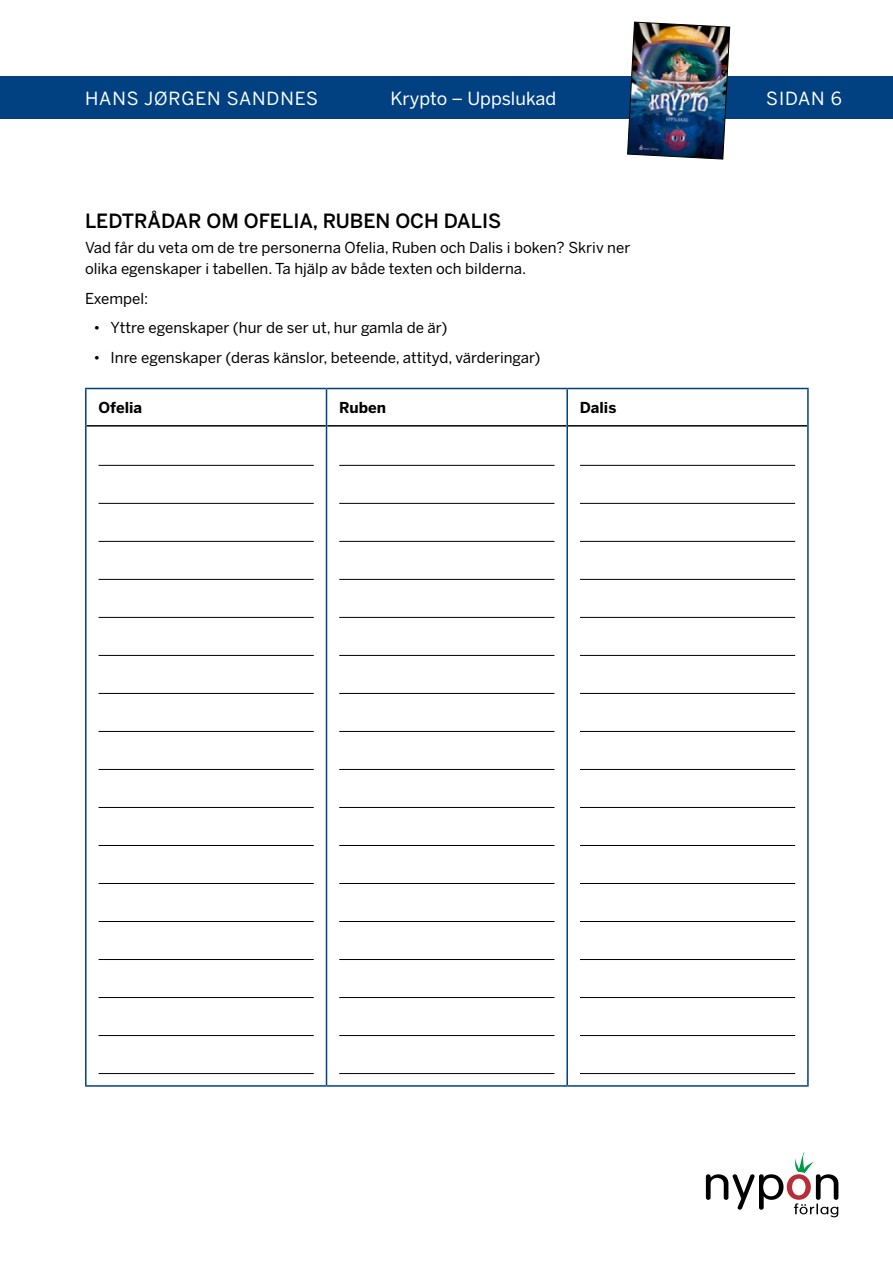
<style>
.page{position:relative;width:893px;height:1263px;background:#fff}
.page>*{position:absolute;margin:0;border:0;box-sizing:border-box;transform-origin:0 0}
.t1{font:500 19.5px "Benton Sans";color:#000}
.t2{font:18px "Benton Sans";letter-spacing:.05em;color:#fff}
.t3{font:18px "Benton Sans";color:#fff}
.t4{font:18px "Benton Sans";letter-spacing:.03em;color:#fff}
.t5{font:15px/21px "Benton Sans";color:#000}
.t6{font:700 15px "Benton Sans";color:#000}
</style>
<div class="page">
<svg style="left:706px;top:1152px;width:132px;height:65px"></svg>
<div style="left:0;top:77px;width:893px;height:42px;background:#014181"></div>
<img style="left:627px;top:21px;width:103px;height:139px">
<hr style="left:87px;top:425px;width:239px;height:2px;background:#000">
<hr style="left:327px;top:425px;width:239px;height:2px;background:#000">
<hr style="left:568px;top:425px;width:239px;height:2px;background:#000">
<hr style="left:85px;top:389px;width:2px;height:37px;background:#014181">
<hr style="left:85px;top:388px;width:241px;height:1px;background:#014181">
<hr style="left:326px;top:388px;width:241px;height:1px;background:#014181">
<hr style="left:567px;top:388px;width:242px;height:1px;background:#014181">
<hr style="left:326px;top:389px;width:1px;height:37px;background:#014181">
<hr style="left:566px;top:389px;width:2px;height:37px;background:#014181">
<hr style="left:807px;top:389px;width:2px;height:37px;background:#014181">
<hr style="left:85px;top:426px;width:2px;height:659px;background:#014181">
<hr style="left:326px;top:426px;width:1px;height:659px;background:#014181">
<hr style="left:566px;top:426px;width:2px;height:659px;background:#014181">
<hr style="left:807px;top:426px;width:2px;height:659px;background:#014181">
<hr style="left:85px;top:1085px;width:241px;height:2px;background:#014181">
<hr style="left:326px;top:1085px;width:241px;height:2px;background:#014181">
<hr style="left:567px;top:1085px;width:242px;height:2px;background:#014181">
<hr style="left:99px;top:465px;width:215px;height:1px;background:#000">
<hr style="left:99px;top:503px;width:215px;height:1px;background:#000">
<hr style="left:99px;top:541px;width:215px;height:1px;background:#000">
<hr style="left:99px;top:579px;width:215px;height:1px;background:#000">
<hr style="left:99px;top:617px;width:215px;height:1px;background:#000">
<hr style="left:99px;top:655px;width:215px;height:1px;background:#000">
<hr style="left:99px;top:693px;width:215px;height:1px;background:#000">
<hr style="left:99px;top:731px;width:215px;height:1px;background:#000">
<hr style="left:99px;top:769px;width:215px;height:1px;background:#000">
<hr style="left:99px;top:807px;width:215px;height:1px;background:#000">
<hr style="left:99px;top:845px;width:215px;height:1px;background:#000">
<hr style="left:99px;top:883px;width:215px;height:1px;background:#000">
<hr style="left:99px;top:921px;width:215px;height:1px;background:#000">
<hr style="left:99px;top:959px;width:215px;height:1px;background:#000">
<hr style="left:99px;top:997px;width:215px;height:1px;background:#000">
<hr style="left:99px;top:1035px;width:215px;height:1px;background:#000">
<hr style="left:99px;top:1073px;width:215px;height:1px;background:#000">
<hr style="left:339px;top:465px;width:215px;height:1px;background:#000">
<hr style="left:339px;top:503px;width:215px;height:1px;background:#000">
<hr style="left:339px;top:541px;width:215px;height:1px;background:#000">
<hr style="left:339px;top:579px;width:215px;height:1px;background:#000">
<hr style="left:339px;top:617px;width:215px;height:1px;background:#000">
<hr style="left:339px;top:655px;width:215px;height:1px;background:#000">
<hr style="left:339px;top:693px;width:215px;height:1px;background:#000">
<hr style="left:339px;top:731px;width:215px;height:1px;background:#000">
<hr style="left:339px;top:769px;width:215px;height:1px;background:#000">
<hr style="left:339px;top:807px;width:215px;height:1px;background:#000">
<hr style="left:339px;top:845px;width:215px;height:1px;background:#000">
<hr style="left:339px;top:883px;width:215px;height:1px;background:#000">
<hr style="left:339px;top:921px;width:215px;height:1px;background:#000">
<hr style="left:339px;top:959px;width:215px;height:1px;background:#000">
<hr style="left:339px;top:997px;width:215px;height:1px;background:#000">
<hr style="left:339px;top:1035px;width:215px;height:1px;background:#000">
<hr style="left:339px;top:1073px;width:215px;height:1px;background:#000">
<hr style="left:580px;top:465px;width:215px;height:1px;background:#000">
<hr style="left:580px;top:503px;width:215px;height:1px;background:#000">
<hr style="left:580px;top:541px;width:215px;height:1px;background:#000">
<hr style="left:580px;top:579px;width:215px;height:1px;background:#000">
<hr style="left:580px;top:617px;width:215px;height:1px;background:#000">
<hr style="left:580px;top:655px;width:215px;height:1px;background:#000">
<hr style="left:580px;top:693px;width:215px;height:1px;background:#000">
<hr style="left:580px;top:731px;width:215px;height:1px;background:#000">
<hr style="left:580px;top:769px;width:215px;height:1px;background:#000">
<hr style="left:580px;top:807px;width:215px;height:1px;background:#000">
<hr style="left:580px;top:845px;width:215px;height:1px;background:#000">
<hr style="left:580px;top:883px;width:215px;height:1px;background:#000">
<hr style="left:580px;top:921px;width:215px;height:1px;background:#000">
<hr style="left:580px;top:959px;width:215px;height:1px;background:#000">
<hr style="left:580px;top:997px;width:215px;height:1px;background:#000">
<hr style="left:580px;top:1035px;width:215px;height:1px;background:#000">
<hr style="left:580px;top:1073px;width:215px;height:1px;background:#000">
<p class="t2" style="left:85px;top:87px;width:235px">HANS JØRGEN SANDNES</p>
<p class="t3" style="left:390px;top:87px;width:167px">Krypto – Uppslukad</p>
<p class="t4" style="left:766px;top:87px;width:77px">SIDAN 6</p>
<h1 class="t1" style="left:85px;top:209px;width:418px">LEDTRÅDAR OM OFELIA, RUBEN OCH DALIS</h1>
<p class="t5" style="left:85px;top:237px;width:547px">Vad får du veta om de tre personerna Ofelia, Ruben och Dalis i boken? Skriv ner olika egenskaper i tabellen. Ta hjälp av både texten och bilderna.</p>
<p class="t5" style="left:85px;top:288px;width:65px">Exempel:</p>
<p class="t5" style="left:94px;top:317px;width:355px">• Yttre egenskaper (hur de ser ut, hur gamla de är)</p>
<p class="t5" style="left:94px;top:347px;width:449px">• Inre egenskaper (deras känslor, beteende, attityd, värderingar)</p>
<p class="t6" style="left:99px;top:398px;width:45px">Ofelia</p>
<p class="t6" style="left:339px;top:398px;width:48px">Ruben</p>
<p class="t6" style="left:580px;top:398px;width:38px">Dalis</p>
</div>
